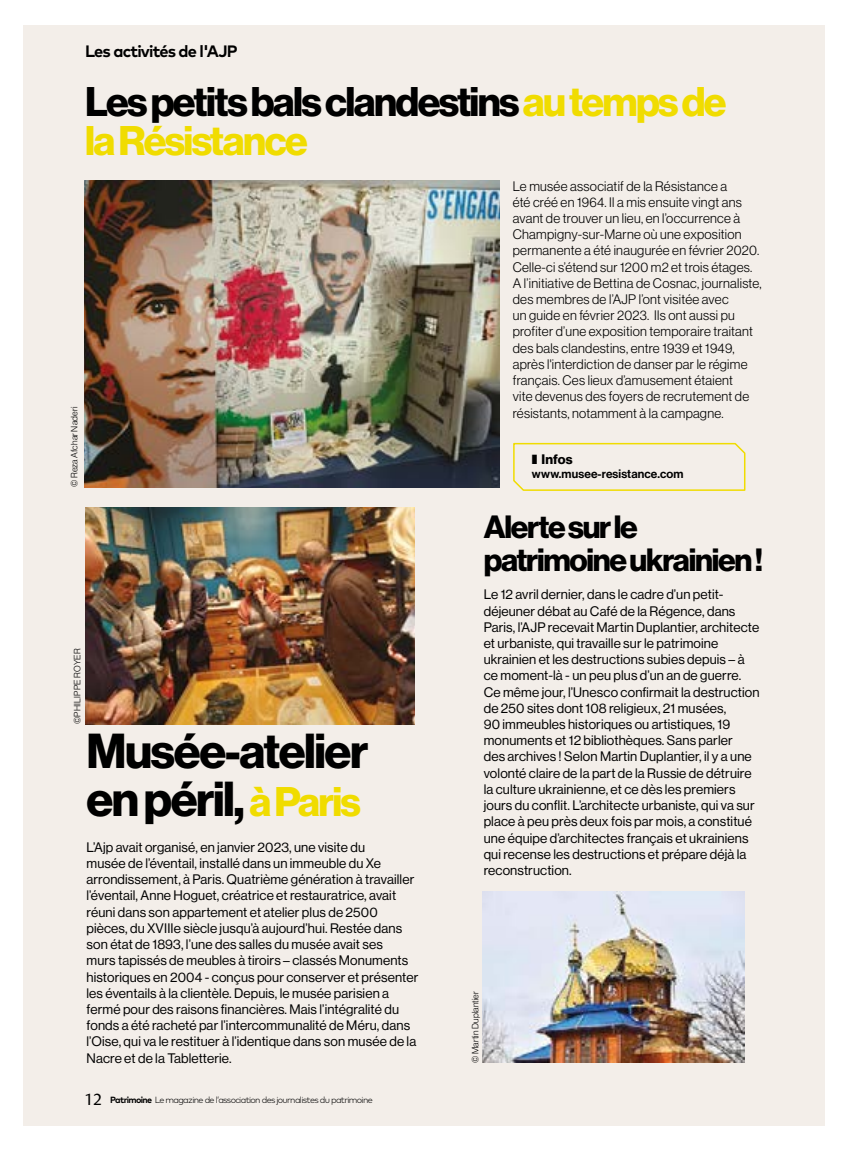
<style>
.page{position:relative;width:851px;height:1149px;background:#fff}
.page>*{position:absolute;margin:0;border:0;box-sizing:border-box;transform-origin:0 0}
.t1{font:48px/48px "N Haas Grotesk DS Pro 75 Bd";letter-spacing:-.03em;color:#000}
.t2{font:40.5px/39px "N Haas Grotesk DS Pro 75 Bd";letter-spacing:-.04em;color:#000}
.t3{font:31.5px/33px "N Haas Grotesk DS Pro 75 Bd";letter-spacing:-.04em;color:#000}
.t4{font:700 16.5px "Mark Pro";letter-spacing:-.05em;color:#000}
.t5{font:13.5px/16.2px "N Haas Grotesk DS Pro 55 Rg";letter-spacing:.01em;color:#000}
.t6{font:13.5px/16.2px "N Haas Grotesk DS Pro 45 Lt";letter-spacing:.02em;color:#000}
.t7{font:13.5px "N Haas Grotesk DS Pro 75 Bd";letter-spacing:.005em;color:#000}
.t8{font:12px "N Haas Grotesk DS Pro 65 Md";letter-spacing:.01em;color:#000}
.t9{font:300 9px "Mark Pro";letter-spacing:-.075em;color:#000}
.t10{font:9px "N Haas Grotesk DS Pro 45 Lt";letter-spacing:.01em;color:#000}
.s1{color:#f0dc00}
.s2{font-size:40.5px;color:#f0dc00}
.s3{font-family:"Le Monde Sans Std";font-weight:400;font-size:16.5px}
.s4{font-weight:700}
</style>
<div class="page">
<div style="left:23px;top:26px;width:801px;height:1099px;background:#f3eee9"></div>
<img style="left:85px;top:507px;width:329px;height:216px">
<img style="left:85px;top:180px;width:414px;height:307px">
<svg style="left:513px;top:442px;width:233px;height:49px"></svg>
<img style="left:483px;top:891px;width:261px;height:171px">
<p class="t4" style="left:85px;top:39px;width:154px">Les activités de l'AJP</p>
<h2 class="t2" style="left:85px;top:83px;width:643px">Les petits bals clandestins <span class="s1">au temps de la Résistance</span></h2>
<p class="t10" style="left:69px;top:486px;width:81px;rotate:-90deg">© Reza Afchar Naderi</p>
<p class="t6" style="left:512px;top:178px;width:250px">Le musée associatif de la Résistance a<br>été créé en 1964. Il a mis ensuite vingt ans avant de trouver un lieu, en l’occurrence à Champigny-sur-Marne où une exposition permanente a été inaugurée en février 2020.<br>Celle-ci s’étend sur 1200 m2 et trois étages.<br>A l’initiative de Bettina de Cosnac, journaliste, des membres de l’AJP l’ont visitée avec<br>un guide en février 2023. Ils ont aussi pu profiter d’une exposition temporaire traitant des bals clandestins, entre 1939 et 1949, après l'interdiction de danser par le régime français. Ces lieux d’amusement étaient<br>vite devenus des foyers de recrutement de résistants, notamment à la campagne.</p>
<p class="t7" style="left:532px;top:451px;width:42px">❚ Infos</p>
<p class="t8" style="left:532px;top:467px;width:153px">www.musee-resistance.com</p>
<h3 class="t3" style="left:483px;top:510px;width:281px">Alerte sur le patrimoine ukrainien !</h3>
<p class="t10" style="left:72px;top:723px;width:77px;rotate:-90deg">©PHILIPPE ROYER</p>
<h1 class="t1" style="left:86px;top:727px;width:283px">Musée-atelier en péril, <span class="s2">à Paris</span></h1>
<p class="t5" style="left:86px;top:838px;width:333px">L’Ajp avait organisé, en janvier 2023, une visite du<br>musée de l’éventail, installé dans un immeuble du Xe arrondissement, à Paris. Quatrième génération à travailler l’éventail, Anne Hoguet, créatrice et restauratrice, avait réuni dans son appartement et atelier plus de 2500 pièces, du XVIIIe siècle jusqu’à aujourd’hui. Restée dans son état de 1893, l’une des salles du musée avait ses<br>murs tapissés de meubles à tiroirs – classés Monuments historiques en 2004 - conçus pour conserver et présenter les éventails à la clientèle. Depuis, le musée parisien a fermé pour des raisons financières. Mais l’intégralité du fonds a été racheté par l’intercommunalité de Méru, dans l’Oise, qui va le restituer à l’identique dans son musée de la Nacre et de la Tabletterie.</p>
<p class="t9" style="left:85px;top:1093px;width:289px"><span class="s3">12</span> <span class="s4">Patrimoine</span> Le magazine de l’association des journalistes du patrimoine</p>
<p class="t5" style="left:483px;top:586px;width:277px">Le 12 avril dernier, dans le cadre d’un petit&shy;déjeuner débat au Café de la Régence, dans Paris, l’AJP recevait Martin Duplantier, architecte et urbaniste, qui travaille sur le patrimoine ukrainien et les destructions subies depuis – à ce moment-là - un peu plus d’un an de guerre.<br>Ce même jour, l’Unesco confirmait la destruction de 250 sites dont 108 religieux, 21 musées,<br>90 immeubles historiques ou artistiques, 19 monuments et 12 bibliothèques. Sans parler<br>des archives ! Selon Martin Duplantier, il y a une volonté claire de la part de la Russie de détruire la culture ukrainienne, et ce dès les premiers jours du conflit. L’architecte urbaniste, qui va sur place à peu près deux fois par mois, a constitué une équipe d’architectes français et ukrainiens qui recense les destructions et prépare déjà la reconstruction.</p>
<p class="t10" style="left:470px;top:1062px;width:73px;rotate:-90deg">© Martin Duplantier</p>
</div>
